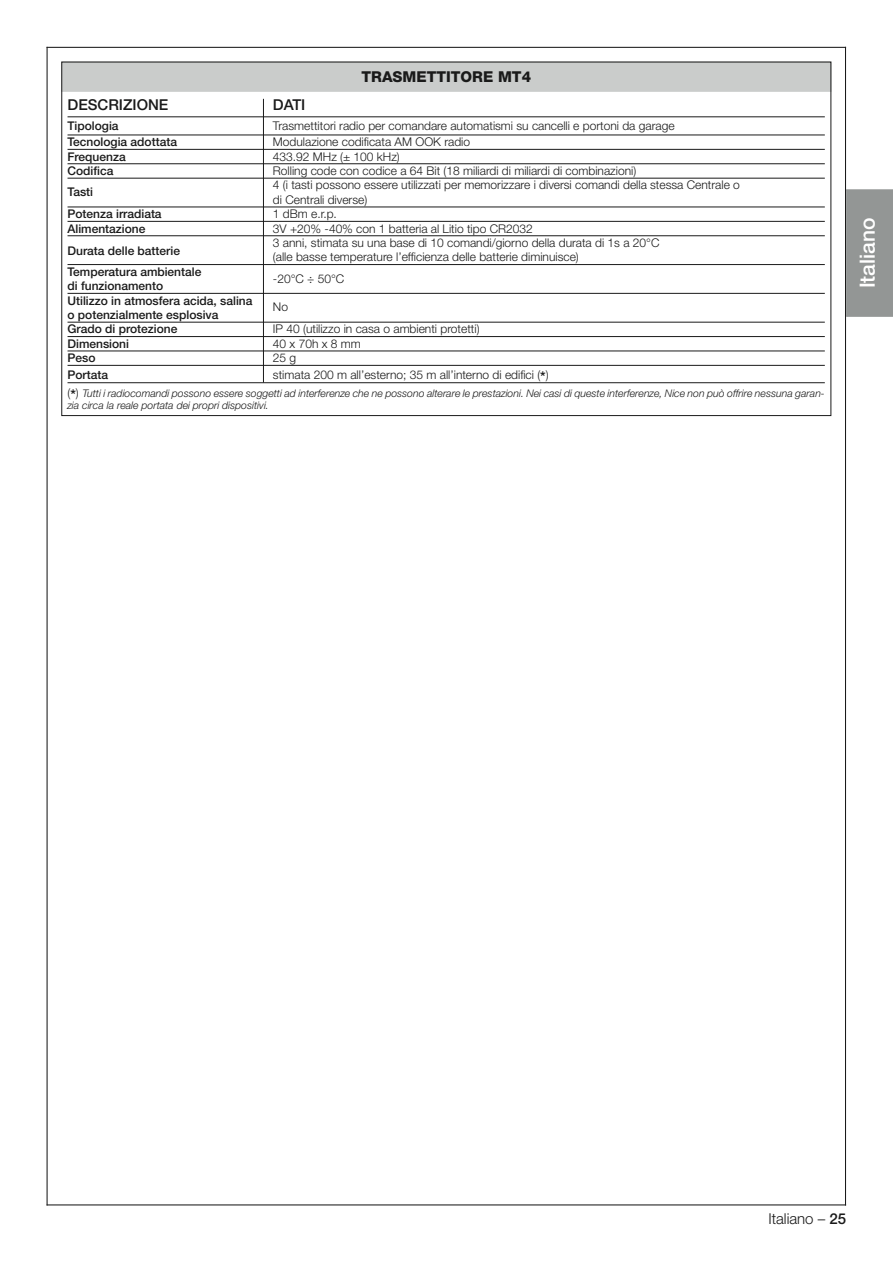
<style>
.page{position:relative;width:893px;height:1263px;background:#fff}
.page>*{position:absolute;margin:0;border:0;box-sizing:border-box;transform-origin:0 0}
.t1{font:500 21px "Helvetica Neue";color:#fff}
.t2{font:800 15px "Helvetica Neue";color:#1a1a1a}
.t3{font:500 15px "Helvetica Neue";color:#1a1a1a}
.t4{font:300 15px "Helvetica Neue";color:#1a1a1a}
.t5{font:300 12px/14.4px "Helvetica Neue";color:#1a1a1a}
.t6{font:500 12px/14.4px "Helvetica Neue";color:#1a1a1a}
.t7{font:italic 300 10.5px/12px "Helvetica Neue";color:#1a1a1a}
.s1{font-weight:500;font-size:15px}
.s2{font-style:normal;font-size:12px}
.s3{font-weight:500;font-style:normal;font-size:15px}
.s4{font-weight:500}
</style>
<div class="page">
<hr style="left:47px;top:47px;width:799px;height:1px;background:#1a1a1a">
<hr style="left:47px;top:1204px;width:799px;height:1px;background:#1a1a1a">
<hr style="left:845px;top:47px;width:1px;height:1159px;background:#1a1a1a">
<hr style="left:47px;top:47px;width:1px;height:1159px;background:#1a1a1a">
<div style="left:846px;top:189px;width:46px;height:128px;background:#939695"></div>
<svg style="left:61px;top:61px;width:770px;height:355px"></svg>
<p class="t2" style="left:361px;top:71px;width:171px">TRASMETTITORE MT4</p>
<p class="t3" style="left:68px;top:99px;width:102px">DESCRIZIONE</p>
<p class="t3" style="left:273px;top:99px;width:34px">DATI</p>
<p class="t6" style="left:68px;top:119px;width:53px">Tipologia</p>
<p class="t5" style="left:273px;top:119px;width:403px">Trasmettitori radio per comandare automatismi su cancelli e portoni da garage</p>
<p class="t6" style="left:68px;top:136px;width:111px">Tecnologia adottata</p>
<p class="t5" style="left:273px;top:136px;width:199px">Modulazione codificata AM OOK radio</p>
<p class="t6" style="left:68px;top:150px;width:60px">Frequenza</p>
<p class="t5" style="left:273px;top:150px;width:128px">433.92 MHz (± 100 kHz)</p>
<p class="t6" style="left:68px;top:165px;width:47px">Codifica</p>
<p class="t5" style="left:273px;top:165px;width:365px">Rolling code con codice a 64 Bit (18 miliardi di miliardi di combinazioni)</p>
<p class="t6" style="left:68px;top:186px;width:27px">Tasti</p>
<p class="t5" style="left:273px;top:179px;width:468px">4 (i tasti possono essere utilizzati per memorizzare i diversi comandi della stessa Centrale o di Centrali diverse)</p>
<p class="t6" style="left:68px;top:208px;width:96px">Potenza irradiata</p>
<p class="t5" style="left:273px;top:208px;width:65px">1 dBm e.r.p.</p>
<p class="t6" style="left:68px;top:222px;width:79px">Alimentazione</p>
<p class="t5" style="left:273px;top:222px;width:261px">3V +20% -40% con 1 batteria al Litio tipo CR2032</p>
<p class="t6" style="left:68px;top:244px;width:114px">Durata delle batterie</p>
<p class="t5" style="left:273px;top:237px;width:388px">3 anni, stimata su una base di 10 comandi/giorno della durata di 1s a 20°C (alle basse temperature l’efficienza delle batterie diminuisce)</p>
<p class="t6" style="left:68px;top:265px;width:135px">Temperatura ambientale</p>
<p class="t5" style="left:273px;top:272px;width:73px">-20°C ÷ 50°C</p>
<p class="t6" style="left:68px;top:280px;width:186px">di funzionamento<br>Utilizzo in atmosfera acida, salina</p>
<p class="t5" style="left:273px;top:301px;width:17px">No</p>
<p class="t6" style="left:68px;top:309px;width:152px">o potenzialmente esplosiva<br>Grado di protezione</p>
<p class="t5" style="left:273px;top:323px;width:208px">IP 40 (utilizzo in casa o ambienti protetti)</p>
<p class="t6" style="left:68px;top:337px;width:63px">Dimensioni</p>
<p class="t5" style="left:273px;top:337px;width:89px">40 x 70h x 8 mm</p>
<p class="t6" style="left:68px;top:352px;width:29px">Peso</p>
<p class="t5" style="left:273px;top:352px;width:25px">25 g</p>
<p class="t6" style="left:68px;top:368px;width:42px">Portata</p>
<p class="t5" style="left:273px;top:368px;width:277px">stimata 200 m all’esterno; 35 m all’interno di edifici (<span class="s1">*</span>)</p>
<p class="t7" style="left:68px;top:388px;width:759px"><span class="s2">(</span><span class="s3">*</span><span class="s2">)</span> Tutti i radiocomandi possono essere soggetti ad interferenze che ne possono alterare le prestazioni. Nei casi di queste interferenze, Nice non può offrire nessuna garan&shy;zia circa la reale portata dei propri dispositivi.</p>
<h1 class="t1" style="left:860px;top:288px;width:72px;rotate:-90deg">Italiano</h1>
<p class="t4" style="left:768px;top:1213px;width:79px">Italiano – <span class="s4">25</span></p>
</div>
